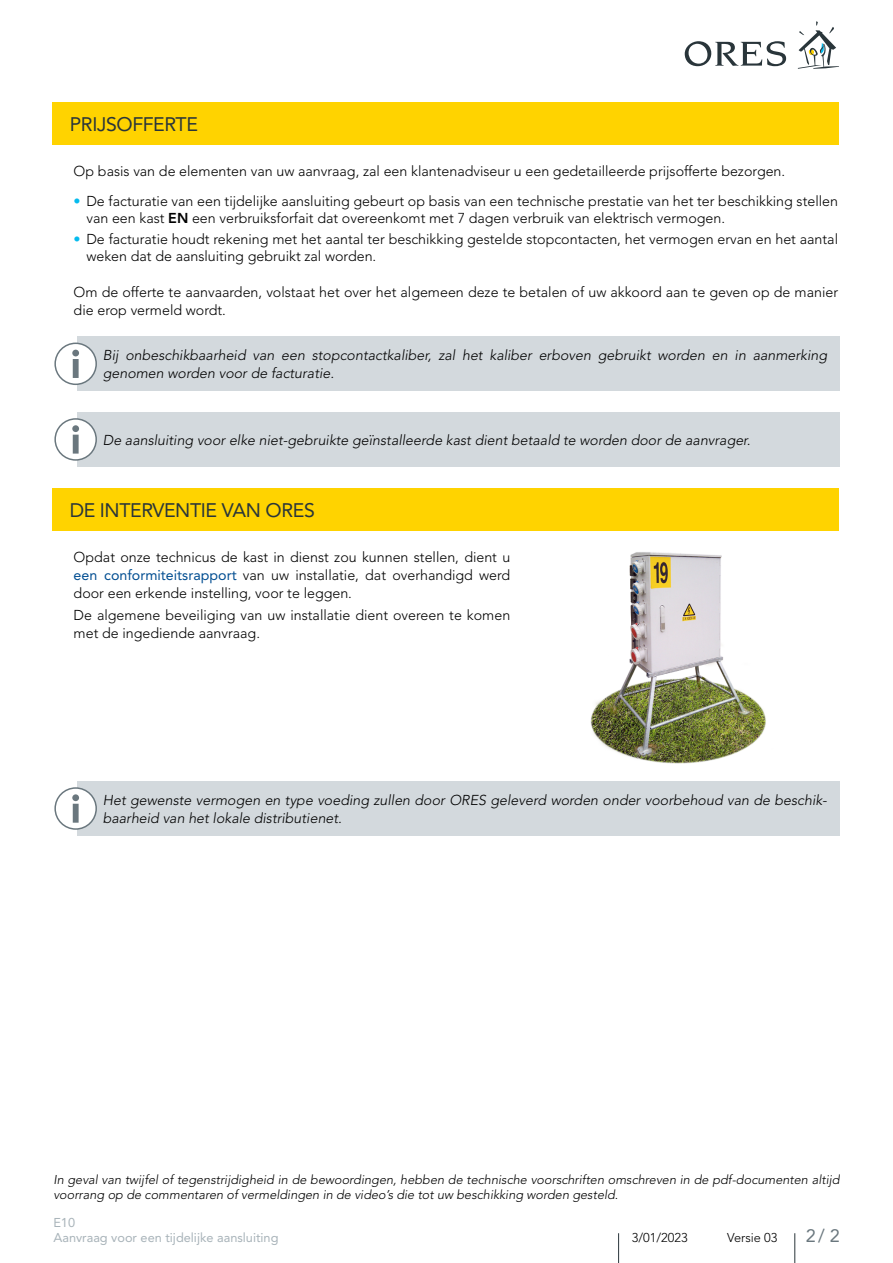
<style>
.page{position:relative;width:893px;height:1263px;background:#fff}
.page>*{position:absolute;margin:0;border:0;box-sizing:border-box;transform-origin:0 0}
.t1{font:19.5px "Avenir LT Std";letter-spacing:-.02em;color:#29353a}
.t2{font:18px "Avenir LT Std";color:#6a777e}
.t3{font:300 14.25px/18px "Avenir LT Std";color:#000}
.t4{font:italic 300 14.25px/18px "Avenir LT Std";color:#000}
.t5{font:italic 300 12.75px/15px "Avenir LT Std";color:#000}
.t6{font:12.75px/14.2px "Avenir LT Std";color:#a8b3b9}
.t7{font:300 12.75px "Avenir LT Std";color:#000}
.s1{font-weight:800;color:#05bbee}
.s2{font-weight:800}
.s3{font-weight:400;color:#004d91}
</style>
<div class="page">
<hr style="left:794px;top:1233px;width:1px;height:30px;background:#29353a">
<hr style="left:618px;top:1233px;width:1px;height:30px;background:#29353a">
<svg style="left:685px;top:41px;width:101px;height:25px"></svg>
<svg style="left:798px;top:21px;width:41px;height:48px"></svg>
<img style="left:590px;top:552px;width:176px;height:212px">
<div style="left:53px;top:102px;width:786px;height:43px;background:#ffd300"></div>
<div style="left:53px;top:488px;width:786px;height:42px;background:#ffd300"></div>
<div style="left:77px;top:337px;width:763px;height:54px;background:#d3d9dd"></div>
<div style="left:55px;top:343px;width:41px;height:41px;background:#fff;border-radius:50%"></div>
<div style="left:54px;top:343px;width:43px;height:42px;border:2px solid #6a777e;border-radius:50%"></div>
<svg style="left:72px;top:350px;width:7px;height:28px"></svg>
<div style="left:77px;top:781px;width:763px;height:55px;background:#d3d9dd"></div>
<div style="left:55px;top:788px;width:41px;height:41px;background:#fff;border-radius:50%"></div>
<div style="left:54px;top:787px;width:43px;height:43px;border:2px solid #6a777e;border-radius:50%"></div>
<svg style="left:72px;top:794px;width:7px;height:29px"></svg>
<div style="left:77px;top:412px;width:763px;height:55px;background:#d3d9dd"></div>
<div style="left:55px;top:419px;width:41px;height:41px;background:#fff;border-radius:50%"></div>
<div style="left:54px;top:418px;width:43px;height:43px;border:2px solid #6a777e;border-radius:50%"></div>
<svg style="left:72px;top:425px;width:7px;height:29px"></svg>
<h1 class="t1" style="left:70px;top:113px;width:130px">PRIJSOFFERTE</h1>
<p class="t3" style="left:74px;top:162px;width:713px">Op basis van de elementen van uw aanvraag, zal een klantenadviseur u een gedetailleerde prijsofferte bezorgen.</p>
<p class="t3" style="left:86px;top:192px;width:753px;line-height:17.1px;text-indent:-13px"><span class="s1">•</span> De facturatie van een tijdelijke aansluiting gebeurt op basis van een technische prestatie van het ter beschikking stellen van een kast <span class="s2">EN</span> een verbruiksforfait dat overeenkomt met 7 dagen verbruik van elektrisch vermogen.</p>
<p class="t3" style="left:86px;top:231px;width:753px;line-height:17.1px;text-indent:-13px"><span class="s1">•</span> De facturatie houdt rekening met het aantal ter beschikking gestelde stopcontacten, het vermogen ervan en het aantal weken dat de aansluiting gebruikt zal worden.</p>
<p class="t3" style="left:74px;top:283px;width:766px">Om de offerte te aanvaarden, volstaat het over het algemeen deze te betalen of uw akkoord aan te geven op de manier die erop vermeld wordt.</p>
<p class="t4" style="left:103px;top:346px;width:726px">Bij onbeschikbaarheid van een stopcontactkaliber, zal het kaliber erboven gebruikt worden en in aanmerking genomen worden voor de facturatie.</p>
<p class="t4" style="left:103px;top:431px;width:649px">De aansluiting voor elke niet-gebruikte geïnstalleerde kast dient betaald te worden door de aanvrager.</p>
<h1 class="t1" style="left:70px;top:498px;width:247px">DE INTERVENTIE VAN ORES</h1>
<p class="t3" style="left:74px;top:548px;width:438px;text-align:justify">Opdat onze technicus de kast in dienst zou kunnen stellen, dient u <span class="s3">een conformiteitsrapport</span> van uw installatie, dat overhandigd werd door een erkende instelling, voor te leggen.</p>
<p class="t3" style="left:74px;top:606px;width:438px">De algemene beveiliging van uw installatie dient overeen te komen met de ingediende aanvraag.</p>
<p class="t4" style="left:103px;top:791px;width:726px">Het gewenste vermogen en type voeding zullen door ORES geleverd worden onder voorbehoud van de beschik&shy;baarheid van het lokale distributienet.</p>
<p class="t5" style="left:53px;top:1172px;width:788px">In geval van twijfel of tegenstrijdigheid in de bewoordingen, hebben de technische voorschriften omschreven in de pdf-documenten altijd voorrang op de commentaren of vermeldingen in de video’s die tot uw beschikking worden gesteld.</p>
<p class="t6" style="left:53px;top:1216px;width:227px">E10<br>Aanvraag voor een tijdelijke aansluiting</p>
<p class="t7" style="left:632px;top:1230px;width:57px">3/01/2023</p>
<p class="t7" style="left:727px;top:1230px;width:52px">Versie 03</p>
<p class="t2" style="left:806px;top:1225px;width:35px">2/ 2</p>
</div>
